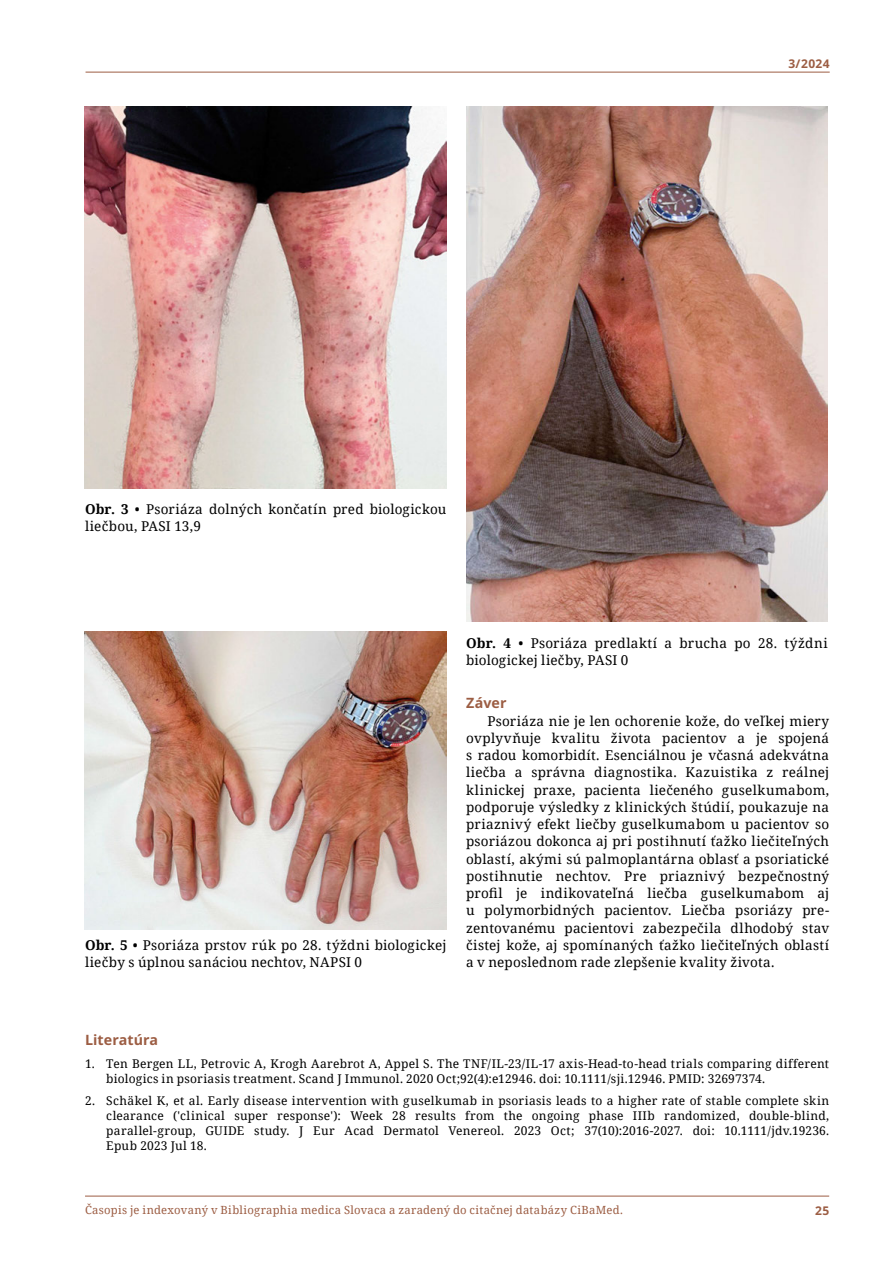
<style>
.page{position:relative;width:893px;height:1263px;background:#fff}
.page>*{position:absolute;margin:0;border:0;box-sizing:border-box;transform-origin:0 0}
.t1{font:700 14.25px "Noto Sans";letter-spacing:.005em;color:#9c5d43}
.t2{font:13.5px/17.2px "Noto Serif";letter-spacing:.015em;color:#000}
.t3{font:12px/15px "Noto Serif";letter-spacing:.015em;color:#000}
.t4{font:700 12px "Noto Sans";letter-spacing:.035em;color:#9c5d43}
.t5{font:11.25px "Noto Serif";letter-spacing:.025em;color:#9c5d43}
.s1{font-weight:700}
</style>
<div class="page">
<hr style="left:86px;top:72px;width:744px;height:1px;background:#9c5d43">
<hr style="left:85px;top:1196px;width:744px;height:1px;background:#9c5d43">
<img style="left:85px;top:106px;width:361px;height:383px">
<img style="left:466px;top:106px;width:362px;height:515px">
<img style="left:85px;top:632px;width:361px;height:297px">
<p class="t4" style="left:788px;top:57px;width:43px">3/2024</p>
<p class="t2" style="left:85px;top:500px;width:363px"><span class="s1">Obr. 3</span> • Psoriáza dolných končatín pred biologickou liečbou, PASI 13,9</p>
<p class="t2" style="left:85px;top:936px;width:363px"><span class="s1">Obr. 5</span> • Psoriáza prstov rúk po 28. týždni biologickej liečby s úplnou sanáciou nechtov, NAPSI 0</p>
<p class="t2" style="left:466px;top:634px;width:363px"><span class="s1">Obr. 4</span> • Psoriáza predlaktí a brucha po 28. týždni biologickej liečby, PASI 0</p>
<p class="t1" style="left:466px;top:695px;width:42px">Záver</p>
<p class="t2" style="left:466px;top:711px;width:365px;text-align:justify;text-indent:21px">Psoriáza nie je len ochorenie kože, do veľkej miery ovplyvňuje kvalitu života pacientov a je spojená s radou komorbidít. Esenciálnou je včasná adekvátna liečba a správna diagnostika. Kazuistika z reálnej klinickej praxe, pacienta liečeného guselkumabom, podporuje výsledky z klinických štúdií, poukazuje na priaznivý efekt liečby guselkumabom u pacientov so psoriázou dokonca aj pri postihnutí ťažko liečiteľných oblastí, akými sú palmoplantárna oblasť a psoriatické postihnutie nechtov. Pre priaznivý bezpečnostný profil je indikovateľná liečba guselkumabom aj u polymorbidných pacientov. Liečba psoriázy pre&shy;zentovanému pacientovi zabezpečila dlhodobý stav čistej kože, aj spomínaných ťažko liečiteľných oblastí a v neposlednom rade zlepšenie kvality života.</p>
<p class="t1" style="left:85px;top:1032px;width:75px">Literatúra</p>
<p class="t3" style="left:106px;top:1055px;width:724px;text-indent:-21px">1. Ten Bergen LL, Petrovic A, Krogh Aarebrot A, Appel S. The TNF/IL-23/IL-17 axis-Head-to-head trials comparing different biologics in psoriasis treatment. Scand J Immunol. 2020 Oct;92(4):e12946. doi: 10.1111/sji.12946. PMID: 32697374.</p>
<p class="t3" style="left:106px;top:1093px;width:724px;text-align:justify;text-indent:-21px">2. Schäkel K, et al. Early disease intervention with guselkumab in psoriasis leads to a higher rate of stable complete skin clearance ('clinical super response'): Week 28 results from the ongoing phase IIIb randomized, double-blind, parallel-group, GUIDE study. J Eur Acad Dermatol Venereol. 2023 Oct; 37(10):2016-2027. doi: 10.1111/jdv.19236.<br>Epub 2023 Jul 18.</p>
<p class="t5" style="left:85px;top:1202px;width:539px">Časopis je indexovaný v Bibliographia medica Slovaca a zaradený do citačnej databázy CiBaMed.</p>
<p class="t4" style="left:815px;top:1203px;width:16px">25</p>
</div>
